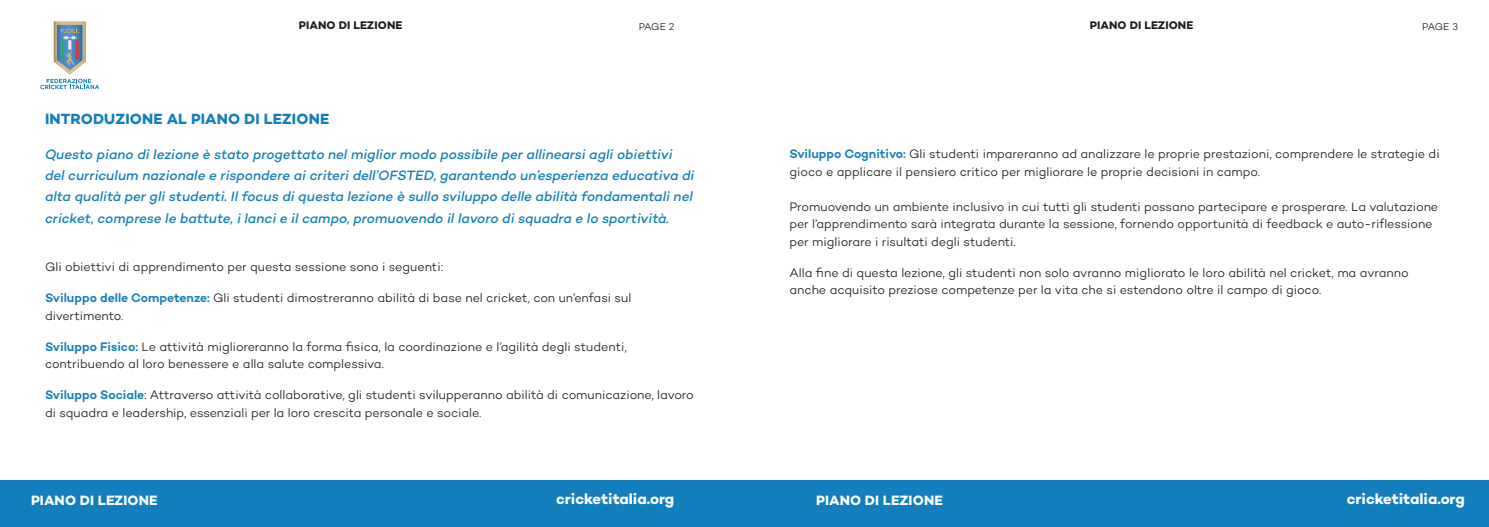
<style>
.page{position:relative;width:1489px;height:527px;background:#fff}
.page>*{position:absolute;margin:0;border:0;box-sizing:border-box;transform-origin:0 0}
.t1{font:700 15px "Campton";letter-spacing:-.005em;color:#fff}
.t2{font:700 15px "Campton";letter-spacing:.01em;color:#127fbc}
.t3{font:italic 500 13.75px/21.2px "Campton";color:#127fbc}
.t4{font:700 13.75px "Campton";letter-spacing:.01em;color:#fff}
.body_copy{font:300 12.5px/17.5px "Campton";letter-spacing:-.005em;color:#231f20}
.t5{font:700 11.25px "Campton";letter-spacing:.01em;color:#231f20}
.t6{font:300 10px "Campton";letter-spacing:-.045em;color:#231f20}
.s1{font-weight:600;color:#127fbc}
</style>
<div class="page">
<div style="left:0;top:480px;width:744px;height:46px;background:#127fbc"></div>
<div style="left:744px;top:480px;width:744px;height:46px;background:#127fbc"></div>
<svg style="left:40px;top:22px;width:59px;height:67px"></svg>
<p class="t5" style="left:299px;top:18px;width:105px">PIANO DI LEZIONE</p>
<p class="t6" style="left:638px;top:20px;width:37px">PAGE 2</p>
<p class="t5" style="left:1089px;top:18px;width:105px">PIANO DI LEZIONE</p>
<p class="t6" style="left:1422px;top:20px;width:37px">PAGE 3</p>
<p class="t2" style="left:45px;top:109px;width:285px">INTRODUZIONE AL PIANO DI LEZIONE</p>
<p class="t3" style="left:45px;top:143px;width:651px">Questo piano di lezione è stato progettato nel miglior modo possibile per allinearsi agli obiettivi del curriculum nazionale e rispondere ai criteri dell’OFSTED, garantendo un’esperienza educativa di alta qualità per gli studenti. Il focus di questa lezione è sullo sviluppo delle abilità fondamentali nel cricket, comprese le battute, i lanci e il campo, promuovendo il lavoro di squadra e lo sportività.</p>
<p class="body_copy" style="left:45px;top:257px;width:399px">Gli obiettivi di apprendimento per questa sessione sono i seguenti:</p>
<p class="body_copy" style="left:45px;top:288px;width:588px"><span class="s1">Sviluppo delle Competenze:</span> Gli studenti dimostreranno abilità di base nel cricket, con un’enfasi sul divertimento.</p>
<p class="body_copy" style="left:45px;top:337px;width:583px"><span class="s1">Sviluppo Fisico:</span> Le attività miglioreranno la forma fisica, la coordinazione e l’agilità degli studenti, contribuendo al loro benessere e alla salute complessiva.</p>
<p class="body_copy" style="left:45px;top:385px;width:650px"><span class="s1">Sviluppo Sociale</span>: Attraverso attività collaborative, gli studenti svilupperanno abilità di comunicazione, lavoro di squadra e leadership, essenziali per la loro crescita personale e sociale.</p>
<p class="body_copy" style="left:789px;top:145px;width:651px"><span class="s1">Sviluppo Cognitivo:</span> Gli studenti impareranno ad analizzare le proprie prestazioni, comprendere le strategie di gioco e applicare il pensiero critico per migliorare le proprie decisioni in campo.</p>
<p class="body_copy" style="left:789px;top:197px;width:650px">Promuovendo un ambiente inclusivo in cui tutti gli studenti possano partecipare e prosperare. La valutazione per l’apprendimento sarà integrata durante la sessione, fornendo opportunità di feedback e auto-riflessione per migliorare i risultati degli studenti.</p>
<p class="body_copy" style="left:789px;top:263px;width:620px">Alla fine di questa lezione, gli studenti non solo avranno migliorato le loro abilità nel cricket, ma avranno anche acquisito preziose competenze per la vita che si estendono oltre il campo di gioco.</p>
<p class="t4" style="left:31px;top:491px;width:128px">PIANO DI LEZIONE</p>
<p class="t1" style="left:556px;top:488px;width:119px">cricketitalia.org</p>
<p class="t4" style="left:816px;top:491px;width:128px">PIANO DI LEZIONE</p>
<p class="t1" style="left:1346px;top:489px;width:119px">cricketitalia.org</p>
</div>
